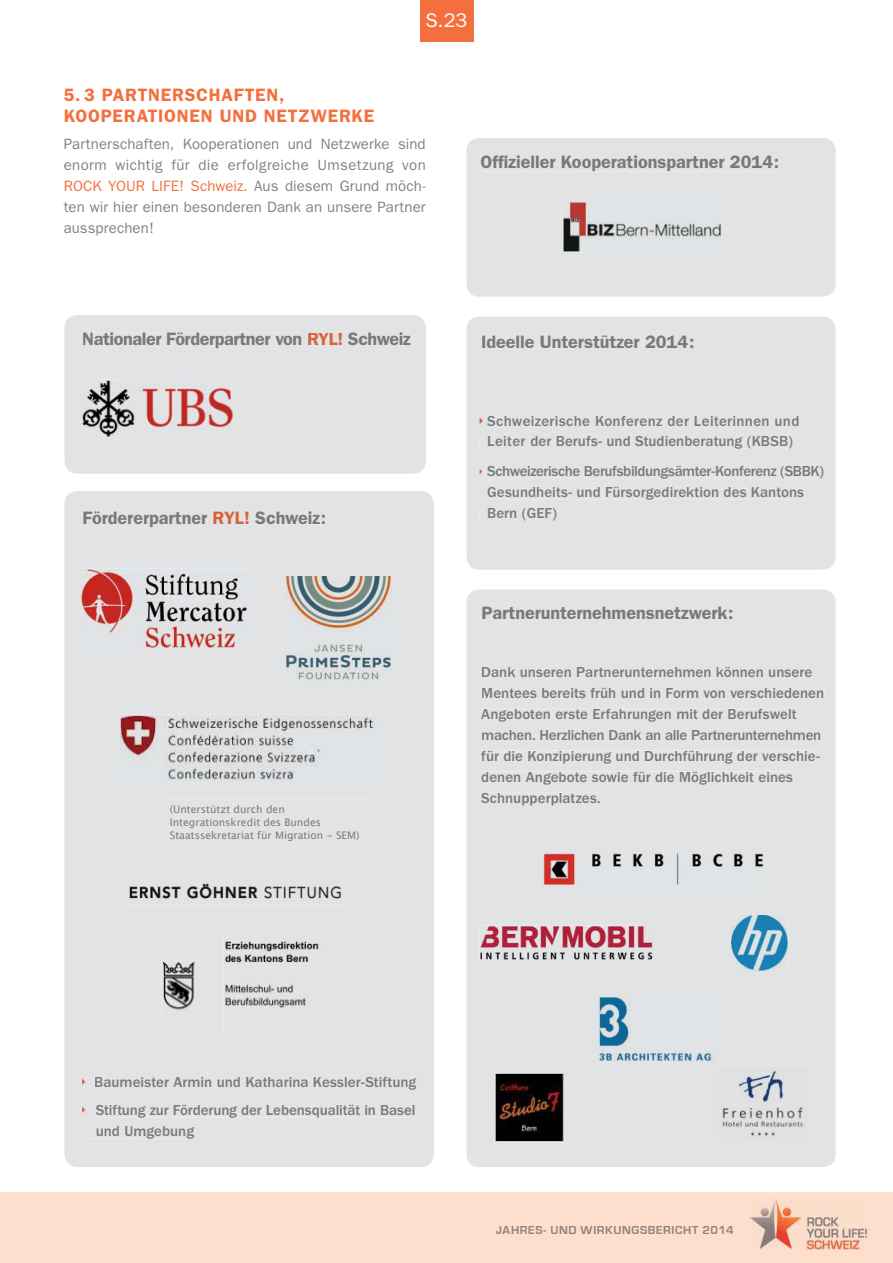
<style>
.page{position:relative;width:893px;height:1263px;background:#fff}
.page>*{position:absolute;margin:0;border:0;box-sizing:border-box;transform-origin:0 0}
.t1{font:19.8px "Franklin Gothic";color:#fff}
.t2{font:600 18px "Franklin Gothic";letter-spacing:-.005em;color:#77797b}
.t3{font:600 18px/21.6px "Franklin Gothic";letter-spacing:.04em;color:#f3703e}
.t4{font:600 18px "Franklin Gothic";letter-spacing:-.025em;color:#77797b}
.t5{font:500 15px/21px "Franklin Gothic";color:#77797b}
.t6{font:15px/21px "Franklin Gothic";letter-spacing:.005em;color:#808285;text-align:justify}
.t7{font:500 15px/19.5px "Franklin Gothic";letter-spacing:.02em;color:#77797b}
.t8{font:700 12px "Eurostile";letter-spacing:.05em;color:#93827a}
.t9{font:10.5px/12.6px "Lucida Grande";color:#7a7c7d}
.s1{color:#f3703e}
.s2{color:#d86437}
</style>
<div class="page">
<div style="left:0;top:1193px;width:893px;height:70px;background:#fedecd"></div>
<img style="left:750px;top:1198px;width:118px;height:52px">
<div style="left:420px;top:0;width:54px;height:41px;background:#f3703e"></div>
<div style="left:65px;top:315px;width:361px;height:159px;background:#e2e3e4"></div>
<svg style="left:82px;top:380px;width:151px;height:58px"></svg>
<img style="left:83px;top:380px;width:149px;height:57px">
<div style="left:83px;top:333px;width:219px;height:16px;background:#e2e3e4"></div>
<div style="left:308px;top:333px;width:35px;height:12px;background:#e2e3e4"></div>
<div style="left:348px;top:333px;width:62px;height:13px;background:#e2e3e4"></div>
<div style="left:466px;top:138px;width:370px;height:159px;background:#e2e3e4"></div>
<div style="left:481px;top:156px;width:298px;height:15px;background:#e2e3e4"></div>
<svg style="left:563px;top:201px;width:159px;height:51px"></svg>
<img style="left:563px;top:202px;width:158px;height:50px">
<div style="left:466px;top:316px;width:370px;height:254px;background:#e2e3e4"></div>
<div style="left:482px;top:335px;width:211px;height:13px;background:#e2e3e4"></div>
<div style="left:480px;top:418px;width:5px;height:8px;background:#e2e3e4"></div>
<div style="left:487px;top:416px;width:312px;height:10px;background:#e2e3e4"></div>
<div style="left:480px;top:435px;width:313px;height:13px;background:#e2e3e4"></div>
<div style="left:487px;top:465px;width:336px;height:13px;background:#e2e3e4"></div>
<div style="left:480px;top:486px;width:324px;height:13px;background:#e2e3e4"></div>
<div style="left:480px;top:507px;width:77px;height:13px;background:#e2e3e4"></div>
<div style="left:466px;top:589px;width:370px;height:578px;background:#e2e3e4"></div>
<div style="left:482px;top:667px;width:330px;height:10px;background:#e2e3e4"></div>
<div style="left:482px;top:688px;width:342px;height:10px;background:#e2e3e4"></div>
<div style="left:481px;top:709px;width:316px;height:13px;background:#e2e3e4"></div>
<div style="left:482px;top:730px;width:339px;height:10px;background:#e2e3e4"></div>
<div style="left:481px;top:751px;width:339px;height:13px;background:#e2e3e4"></div>
<div style="left:482px;top:772px;width:311px;height:13px;background:#e2e3e4"></div>
<div style="left:481px;top:793px;width:119px;height:12px;background:#e2e3e4"></div>
<svg style="left:732px;top:915px;width:57px;height:57px"></svg>
<img style="left:732px;top:915px;width:56px;height:56px">
<svg style="left:480px;top:962px;width:182px;height:1px"></svg>
<img style="left:480px;top:926px;width:182px;height:36px">
<svg style="left:543px;top:852px;width:222px;height:34px"></svg>
<img style="left:543px;top:853px;width:221px;height:32px">
<svg style="left:495px;top:1073px;width:69px;height:69px"></svg>
<img style="left:496px;top:1074px;width:67px;height:67px">
<svg style="left:598px;top:997px;width:211px;height:144px;background:#dcdedf"></svg>
<img style="left:599px;top:998px;width:122px;height:63px">
<div style="left:482px;top:606px;width:250px;height:13px;background:#e2e3e4"></div>
<div style="left:65px;top:491px;width:369px;height:676px;background:#e2e3e4"></div>
<div style="left:82px;top:1078px;width:5px;height:8px;background:#e2e3e4"></div>
<div style="left:95px;top:1076px;width:321px;height:13px;background:#e2e3e4"></div>
<div style="left:82px;top:1106px;width:5px;height:9px;background:#e2e3e4"></div>
<div style="left:96px;top:1104px;width:320px;height:13px;background:#e2e3e4"></div>
<div style="left:82px;top:1125px;width:112px;height:13px;background:#e2e3e4"></div>
<div style="left:84px;top:511px;width:123px;height:16px;background:#e2e3e4"></div>
<div style="left:214px;top:512px;width:35px;height:12px;background:#e2e3e4"></div>
<div style="left:250px;top:511px;width:75px;height:13px;background:#e2e3e4"></div>
<svg style="left:80px;top:569px;width:168px;height:79px"></svg>
<img style="left:81px;top:569px;width:166px;height:78px">
<svg style="left:286px;top:577px;width:107px;height:104px"></svg>
<img style="left:287px;top:577px;width:105px;height:103px">
<svg style="left:119px;top:715px;width:263px;height:69px"></svg>
<img style="left:120px;top:715px;width:261px;height:68px">
<svg style="left:122px;top:880px;width:227px;height:25px"></svg>
<img style="left:123px;top:881px;width:225px;height:23px">
<svg style="left:161px;top:961px;width:55px;height:57px"></svg>
<img style="left:162px;top:962px;width:54px;height:56px">
<img style="left:224px;top:938px;width:129px;height:99px">
<div style="left:164px;top:800px;width:209px;height:52px;background:#e2e3e4"></div>
<div style="left:170px;top:805px;width:115px;height:10px;background:#e2e3e4"></div>
<div style="left:171px;top:818px;width:150px;height:10px;background:#e2e3e4"></div>
<div style="left:170px;top:831px;width:189px;height:10px;background:#e2e3e4"></div>
<svg style="left:480px;top:468px;width:3px;height:7px"></svg>
<h1 class="t1" style="left:425px;top:9px;width:44px">S. 23</h1>
<p class="t3" style="left:64px;top:84px;width:312px">5. 3 PARTNERSCHAFTEN,<br>KOOPERATIONEN UND NETZWERKE</p>
<p class="t6" style="left:64px;top:133px;width:363px">Partnerschaften, Kooperationen und Netzwerke sind enorm wichtig für die erfolgreiche Umsetzung von <span class="s1">ROCK YOUR LIFE! Schweiz.</span> Aus diesem Grund möch&shy;ten wir hier einen besonderen Dank an unsere Partner aussprechen!</p>
<p class="t2" style="left:480px;top:152px;width:300px">Offizieller Kooperationspartner 2014:</p>
<p class="t4" style="left:82px;top:330px;width:330px">Nationaler Förderpartner von <span class="s2">RYL!</span> Schweiz</p>
<p class="t2" style="left:83px;top:508px;width:245px">Fördererpartner <span class="s2">RYL!</span> Schweiz:</p>
<p class="t9" style="left:170px;top:804px;width:191px">(Unterstützt durch den<br>Integrationskredit des Bundes<br>Staatssekretariat für Migration - SEM)</p>
<p class="t2" style="left:481px;top:332px;width:215px">Ideelle Unterstützer 2014:</p>
<p class="t7" style="left:487px;top:411px;width:314px">Schweizerische Konferenz der Leiterinnen und<br>Leiter der Berufs- und Studienberatung (KBSB)</p>
<p class="t5" style="left:487px;top:460px;width:338px">Schweizerische Berufsbildungsämter-Konferenz (SBBK)<br>Gesundheits- und Fürsorgedirektion des Kantons<br>Bern (GEF)</p>
<p class="t2" style="left:481px;top:603px;width:254px">Partnerunternehmensnetzwerk:</p>
<p class="t5" style="left:481px;top:661px;width:344px">Dank unseren Partnerunternehmen können unsere Mentees bereits früh und in Form von verschiedenen Angeboten erste Erfahrungen mit der Berufswelt machen. Herzlichen Dank an alle Partnerunternehmen für die Konzipierung und Durchführung der verschie&shy;denen Angebote sowie für die Möglichkeit eines Schnupperplatzes.</p>
<p class="t5" style="left:94px;top:1068px;width:324px;line-height:28px">Baumeister Armin und Katharina Kessler-Stiftung<br>Stiftung zur Förderung der Lebensqualität in Basel</p>
<p class="t5" style="left:96px;top:1120px;width:100px">und Umgebung</p>
<p class="t8" style="left:496px;top:1223px;width:239px">JAHRES- UND WIRKUNGSBERICHT 2014</p>
</div>
